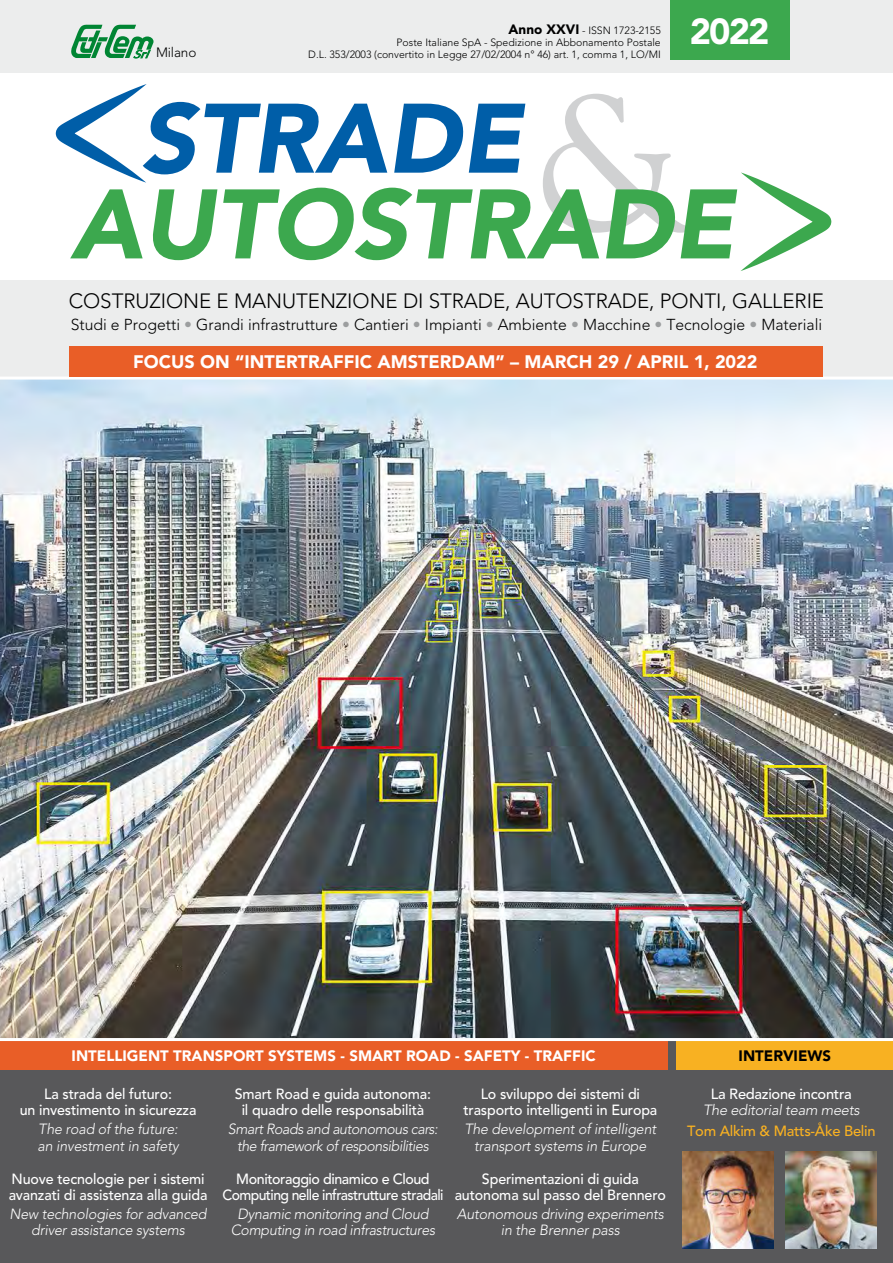
<style>
.page{position:relative;width:893px;height:1263px;background:#fff}
.page>*{position:absolute;margin:0;border:0;box-sizing:border-box;transform-origin:0 0}
.t1{font:900 36px "Avenir";color:#fff}
.t2{font:300 20.55px "Avenir";letter-spacing:-.005em;color:#000}
.t3{font:900 18px "Avenir";color:#fff}
.t4{font:300 15.75px "Avenir";color:#000}
.t5{font:900 15px "Avenir";color:#fff}
.t6{font:900 15px "Avenir";color:#000}
.t7{font:500 14.7px/16.5px "Avenir";letter-spacing:-.01em;color:#fff;text-align:center}
.t8{font:italic 300 14.7px/16.5px "Avenir";letter-spacing:-.01em;color:#fff;text-align:center}
.t9{font:500 14.7px/16.5px "Avenir";letter-spacing:-.04em;color:#fff;text-align:center}
.t10{font:italic 300 14.7px/16.5px "Avenir";letter-spacing:-.03em;color:#fff;text-align:center}
.t11{font:500 14.7px "Avenir";letter-spacing:-.02em;color:#f8b122}
.t12{font:300 13.5px "Avenir";letter-spacing:-.01em;color:#000}
.t13{font:300 10.5px/12px "Avenir";color:#000;text-align:right}
.s1{font-weight:900;font-size:13.5px}
.s2{color:#9c9e9f}
</style>
<div class="page">
<img style="left:0;top:380px;width:893px;height:658px">
<div style="left:0;top:280px;width:893px;height:97px;background:#eceded"></div>
<div style="left:0;top:1041px;width:893px;height:222px;background:#58585a"></div>
<div style="left:0;top:0;width:893px;height:73px;background:#eceded"></div>
<svg style="left:71px;top:24px;width:83px;height:34px"></svg>
<div style="left:670px;top:0;width:119px;height:60px;background:#3ca84e"></div>
<svg style="left:56px;top:84px;width:775px;height:187px"></svg>
<div style="left:0;top:1041px;width:667px;height:28px;background:#e95e27"></div>
<div style="left:677px;top:1041px;width:216px;height:28px;background:#f8b122"></div>
<img style="left:683px;top:1151px;width:90px;height:97px">
<img style="left:786px;top:1151px;width:91px;height:97px">
<div style="left:69px;top:346px;width:754px;height:31px;background:#e95e27"></div>
<p class="t13" style="left:397px;top:24px;width:266px"><span class="s1">Anno XXVI</span> - ISSN 1723-2155<br>Poste Italiane SpA - Spedizione in Abbonamento Postale</p>
<p class="t12" style="left:156px;top:45px;width:42px">Milano</p>
<p class="t13" style="left:308px;top:48px;width:354px">D.L. 353/2003 (convertito in Legge 27/02/2004 n° 46) art. 1, comma 1, LO/MI</p>
<h1 class="t1" style="left:690px;top:9px;width:81px">2022</h1>
<h2 class="t2" style="left:69px;top:289px;width:757px">COSTRUZIONE E MANUTENZIONE DI STRADE, AUTOSTRADE, PONTI, GALLERIE</h2>
<p class="t4" style="left:71px;top:315px;width:753px">Studi e Progetti <span class="s2">•</span> Grandi infrastrutture <span class="s2">•</span> Cantieri <span class="s2">•</span> Impianti <span class="s2">•</span> Ambiente <span class="s2">•</span> Macchine <span class="s2">•</span> Tecnologie <span class="s2">•</span> Materiali</p>
<p class="t3" style="left:133px;top:351px;width:626px">FOCUS ON “INTERTRAFFIC AMSTERDAM” – MARCH 29 / APRIL 1, 2022</p>
<p class="t5" style="left:72px;top:1046px;width:526px">INTELLIGENT TRANSPORT SYSTEMS - SMART ROAD - SAFETY - TRAFFIC</p>
<p class="t6" style="left:739px;top:1046px;width:94px">INTERVIEWS</p>
<p class="t7" style="left:711px;top:1086px;width:142px">La Redazione incontra</p>
<p class="t8" style="left:703px;top:1102px;width:158px">The editorial team meets</p>
<p class="t11" style="left:687px;top:1122px;width:190px">Tom Alkim &amp; Matts-Åke Belin</p>
<p class="t7" style="left:20px;top:1086px;width:178px">La strada del futuro:<br>un investimento in sicurezza</p>
<p class="t8" style="left:38px;top:1121px;width:143px;text-align:left">The road of the future: an investment in safety</p>
<p class="t7" style="left:9px;top:1170px;width:200px;text-align:left">Nuove tecnologie per i sistemi avanzati di assistenza alla guida</p>
<p class="t8" style="left:10px;top:1205px;width:199px">New technologies for advanced driver assistance systems</p>
<p class="t7" style="left:235px;top:1086px;width:198px">Smart Road e guida autonoma: il quadro delle responsabilità</p>
<p class="t10" style="left:228px;top:1121px;width:212px">Smart Roads and autonomous cars: the framework of responsibilities</p>
<p class="t9" style="left:222px;top:1170px;width:223px">Monitoraggio dinamico e Cloud<br>Computing nelle infrastrutture stradali</p>
<p class="t8" style="left:231px;top:1205px;width:206px">Dynamic monitoring and Cloud<br>Computing in road infrastructures</p>
<p class="t7" style="left:463px;top:1086px;width:195px">Lo sviluppo dei sistemi di trasporto intelligenti in Europa</p>
<p class="t8" style="left:464px;top:1121px;width:193px">The development of intelligent transport systems in Europe</p>
<p class="t7" style="left:455px;top:1170px;width:213px">Sperimentazioni di guida autonoma sul passo del Brennero</p>
<p class="t8" style="left:457px;top:1205px;width:209px">Autonomous driving experiments in the Brenner pass</p>
</div>
